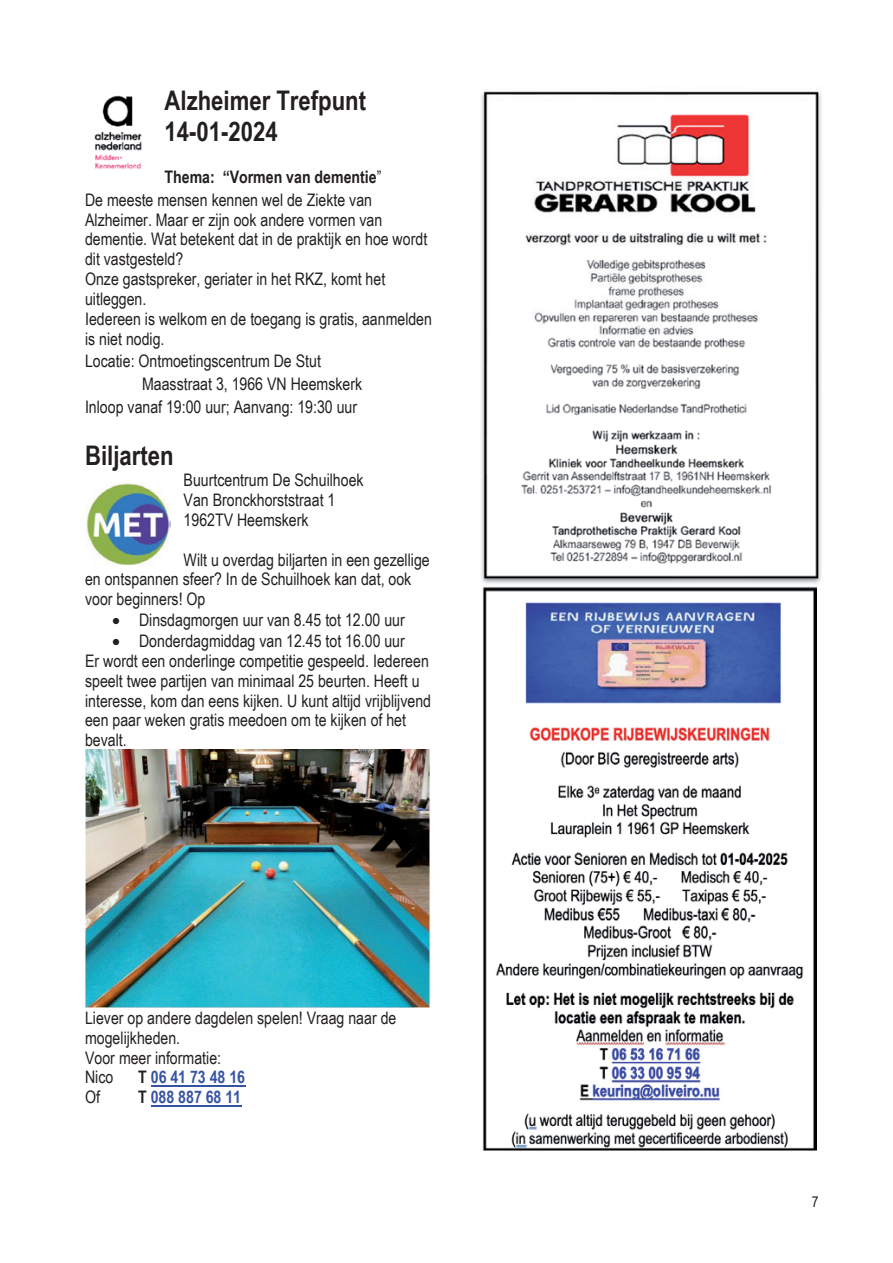
<style>
.page{position:relative;width:893px;height:1263px;background:#fff}
.page>*{position:absolute;margin:0;border:0;box-sizing:border-box;transform-origin:0 0}
.t1{font:700 27px/30.9px "Arial Narrow";color:#231f20}
.t2{font:17.25px/19.8px "Arial Narrow";color:#231f20}
.t3{font:700 17.25px "Arial Narrow";color:#3653a3}
.t4{font:15px "Arial Narrow";color:#231f20}
.s1{font-weight:700}
.s2{color:#231f20}
</style>
<div class="page">
<hr style="left:151px;top:1085px;width:94px;height:1px;background:#3653a3">
<hr style="left:151px;top:1105px;width:90px;height:1px;background:#3653a3">
<img style="left:85px;top:750px;width:345px;height:258px">
<img style="left:94px;top:95px;width:48px;height:74px">
<img style="left:86px;top:483px;width:84px;height:83px">
<img style="left:481px;top:91px;width:341px;height:493px">
<img style="left:482px;top:586px;width:334px;height:565px">
<h1 class="t1" style="left:165px;top:84px;width:203px">Alzheimer Trefpunt<br>14-01-2024</h1>
<p class="t2" style="left:85px;top:165px;width:298px;line-height:22.8px;text-indent:79px"><span class="s1">Thema: “Vormen van dementie</span>”<br>De meeste mensen kennen wel de Ziekte van</p>
<p class="t2" style="left:85px;top:209px;width:348px">Alzheimer. Maar er zijn ook andere vormen van dementie. Wat betekent dat in de praktijk en hoe wordt dit vastgesteld?<br>Onze gastspreker, geriater in het RKZ, komt het uitleggen.<br>Iedereen is welkom en de toegang is gratis, aanmelden is niet nodig.</p>
<p class="t2" style="left:85px;top:351px;width:237px">Locatie: Ontmoetingscentrum De Stut</p>
<p class="t2" style="left:142px;top:373px;width:222px">Maasstraat 3, 1966 VN Heemskerk</p>
<p class="t2" style="left:85px;top:396px;width:274px">Inloop vanaf 19:00 uur; Aanvang: 19:30 uur</p>
<h1 class="t1" style="left:85px;top:438px;width:90px">Biljarten</h1>
<p class="t2" style="left:184px;top:470px;width:181px">Buurtcentrum De Schuilhoek<br>Van Bronckhorststraat 1<br>1962TV Heemskerk</p>
<p class="t2" style="left:85px;top:549px;width:346px;text-indent:99px">Wilt u overdag biljarten in een gezellige en ontspannen sfeer? In de Schuilhoek kan dat, ook voor beginners! Op</p>
<p class="t2" style="left:112px;top:610px;width:294px">• Dinsdagmorgen uur van 8.45 tot 12.00 uur</p>
<p class="t2" style="left:85px;top:630px;width:348px;text-indent:27px">• Donderdagmiddag van 12.45 tot 16.00 uur<br>Er wordt een onderlinge competitie gespeeld. Iedereen speelt twee partijen van minimaal 25 beurten. Heeft u interesse, kom dan eens kijken. U kunt altijd vrijblijvend een paar weken gratis meedoen om te kijken of het bevalt.</p>
<p class="t2" style="left:85px;top:1007px;width:313px">Liever op andere dagdelen spelen! Vraag naar de mogelijkheden.<br>Voor meer informatie:<br>Nico</p>
<p class="t3" style="left:138px;top:1064px;width:108px"><span class="s2">T</span> 06 41 73 48 16</p>
<p class="t2" style="left:85px;top:1086px;width:17px">Of</p>
<p class="t3" style="left:138px;top:1084px;width:105px"><span class="s2">T</span> 088 887 68 11</p>
<p class="t4" style="left:812px;top:1190px;width:8px">7</p>
</div>
